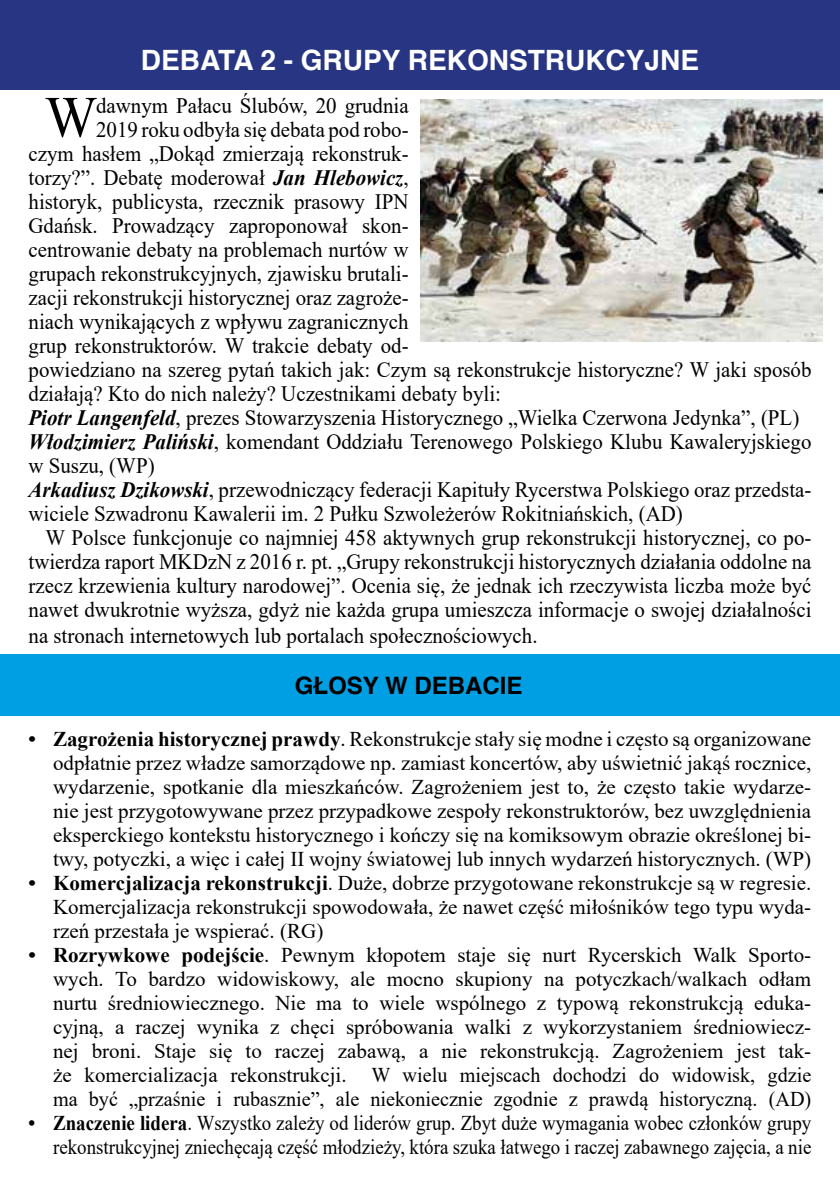
<style>
.page{position:relative;width:840px;height:1191px;background:#fff}
.page>*{position:absolute;margin:0;border:0;box-sizing:border-box;transform-origin:0 0}
.t1{font:58.2px "Times New Roman";color:#000;scale:.95 1}
.t2{font:700 28px "Helvetica";color:#fff}
.t3{font:700 24px "Helvetica";color:#000}
.t4{font:22px "Times New Roman";color:#000;scale:.95 1}
.t5{font:21px/24px "Times New Roman";color:#000;text-align:justify}
.t6{font:21px/24px "Times New Roman";color:#000;text-align:right;scale:.9 1}
.s1{font-weight:700;font-style:italic}
.s2{font-weight:700}
</style>
<div class="page">
<div style="left:0;top:0;width:839px;height:90px;background:#283583"></div>
<div style="left:0;top:654px;width:839px;height:62px;background:#009fe3"></div>
<hr style="left:839px;top:890px;width:1px;height:56px;background:#009fe3">
<img style="left:420px;top:99px;width:402px;height:242px">
<p class="t2" style="left:141px;top:37px;width:559px">DEBATA 2 - GRUPY REKONSTRUKCYJNE</p>
<h1 class="t1" style="left:45px;top:76px;width:56px">W</h1>
<p class="t4" style="left:96px;top:90px;width:330px">dawnym Pałacu Ślubów, 20 grudnia</p>
<p class="t4" style="left:96px;top:114px;width:330px">2019 roku odbyła się debata pod robo-</p>
<p class="t4" style="left:29px;top:138px;width:401px">czym hasłem „Dokąd zmierzają rekonstruk-</p>
<p class="t4" style="left:29px;top:162px;width:401px">torzy?”. Debatę moderował <span class="s1">Jan Hlebowicz</span>,</p>
<p class="t4" style="left:29px;top:186px;width:401px">historyk, publicysta, rzecznik prasowy IPN</p>
<p class="t4" style="left:29px;top:210px;width:401px">Gdańsk. Prowadzący zaproponował skon-</p>
<p class="t4" style="left:29px;top:234px;width:401px">centrowanie debaty na problemach nurtów w</p>
<p class="t4" style="left:29px;top:258px;width:401px">grupach rekonstrukcyjnych, zjawisku brutali-</p>
<p class="t4" style="left:29px;top:282px;width:401px">zacji rekonstrukcji historycznej oraz zagroże-</p>
<p class="t4" style="left:29px;top:306px;width:401px">niach wynikających z wpływu zagranicznych</p>
<p class="t4" style="left:29px;top:330px;width:401px">grup rekonstruktorów. W trakcie debaty od-</p>
<p class="t4" style="left:29px;top:354px;width:825px">powiedziano na szereg pytań takich jak: Czym są rekonstrukcje historyczne? W jaki sposób</p>
<p class="t4" style="left:29px;top:378px;width:498px">działają? Kto do nich należy? Uczestnikami debaty byli:</p>
<p class="t4" style="left:29px;top:402px;width:812px"><span class="s1">Piotr Langenfeld</span>, prezes Stowarzyszenia Historycznego „Wielka Czerwona Jedynka”, (PL)</p>
<p class="t4" style="left:29px;top:426px;width:825px"><span class="s1">Włodzimierz Paliński</span>, komendant Oddziału Terenowego Polskiego Klubu Kawaleryjskiego</p>
<p class="t4" style="left:29px;top:450px;width:134px">w Suszu, (WP)</p>
<p class="t4" style="left:29px;top:474px;width:825px"><span class="s1">Arkadiusz Dzikowski</span>, przewodniczący federacji Kapituły Rycerstwa Polskiego oraz przedsta-</p>
<p class="t4" style="left:29px;top:498px;width:690px">wiciele Szwadronu Kawalerii im. 2 Pułku Szwoleżerów Rokitniańskich, (AD)</p>
<p class="t4" style="left:46px;top:522px;width:807px">W Polsce funkcjonuje co najmniej 458 aktywnych grup rekonstrukcji historycznej, co po-</p>
<p class="t4" style="left:29px;top:546px;width:825px">twierdza raport MKDzN z 2016 r. pt. „Grupy rekonstrukcji historycznych działania oddolne na</p>
<p class="t4" style="left:29px;top:570px;width:825px">rzecz krzewienia kultury narodowej”. Ocenia się, że jednak ich rzeczywista liczba może być</p>
<p class="t4" style="left:29px;top:594px;width:825px">nawet dwukrotnie wyższa, gdyż nie każda grupa umieszcza informacje o swojej działalności</p>
<p class="t4" style="left:29px;top:620px;width:537px">na stronach internetowych lub portalach społecznościowych.</p>
<p class="t3" style="left:294px;top:666px;width:229px">GŁOSY W DEBACIE</p>
<p class="t5" style="left:53px;top:726px;width:759px;text-indent:-25px"><span class="s2">• Zagrożenia historycznej prawdy</span>. Rekonstrukcje stały się modne i często są organizowane odpłatnie przez władze samorządowe np. zamiast koncertów, aby uświetnić jakąś rocznice, wydarzenie, spotkanie dla mieszkańców. Zagrożeniem jest to, że często takie wydarze&shy;nie jest przygotowywane przez przypadkowe zespoły rekonstruktorów, bez uwzględnienia eksperckiego kontekstu historycznego i kończy się na komiksowym obrazie określonej bi&shy;twy, potyczki, a więc i całej II wojny światowej lub innych wydarzeń historycznych. (WP)</p>
<p class="t5" style="left:53px;top:870px;width:759px;text-indent:-25px"><span class="s2">• Komercjalizacja rekonstrukcji</span>. Duże, dobrze przygotowane rekonstrukcje są w regresie.<br>Komercjalizacja rekonstrukcji spowodowała, że nawet część miłośników tego typu wyda&shy;rzeń przestała je wspierać. (RG)</p>
<p class="t5" style="left:53px;top:942px;width:759px;text-indent:-25px"><span class="s2">• Rozrywkowe podejście</span>. Pewnym kłopotem staje się nurt Rycerskich Walk Sporto&shy;wych. To bardzo widowiskowy, ale mocno skupiony na potyczkach/walkach odłam nurtu średniowiecznego. Nie ma to wiele wspólnego z typową rekonstrukcją eduka&shy;cyjną, a raczej wynika z chęci spróbowania walki z wykorzystaniem średniowiecz&shy;nej broni. Staje się to raczej zabawą, a nie rekonstrukcją. Zagrożeniem jest tak&shy;że komercializacja rekonstrukcji. W wielu miejscach dochodzi do widowisk, gdzie ma być „przaśnie i rubasznie”, ale niekoniecznie zgodnie z prawdą historyczną. (AD)</p>
<p class="t6" style="left:28px;top:1110px;width:871px"><span class="s2">• Znaczenie lidera</span>. Wszystko zależy od liderów grup. Zbyt duże wymagania wobec członków grupy rekonstrukcyjnej zniechęcają część młodzieży, która szuka łatwego i raczej zabawnego zajęcia, a nie</p>
</div>
